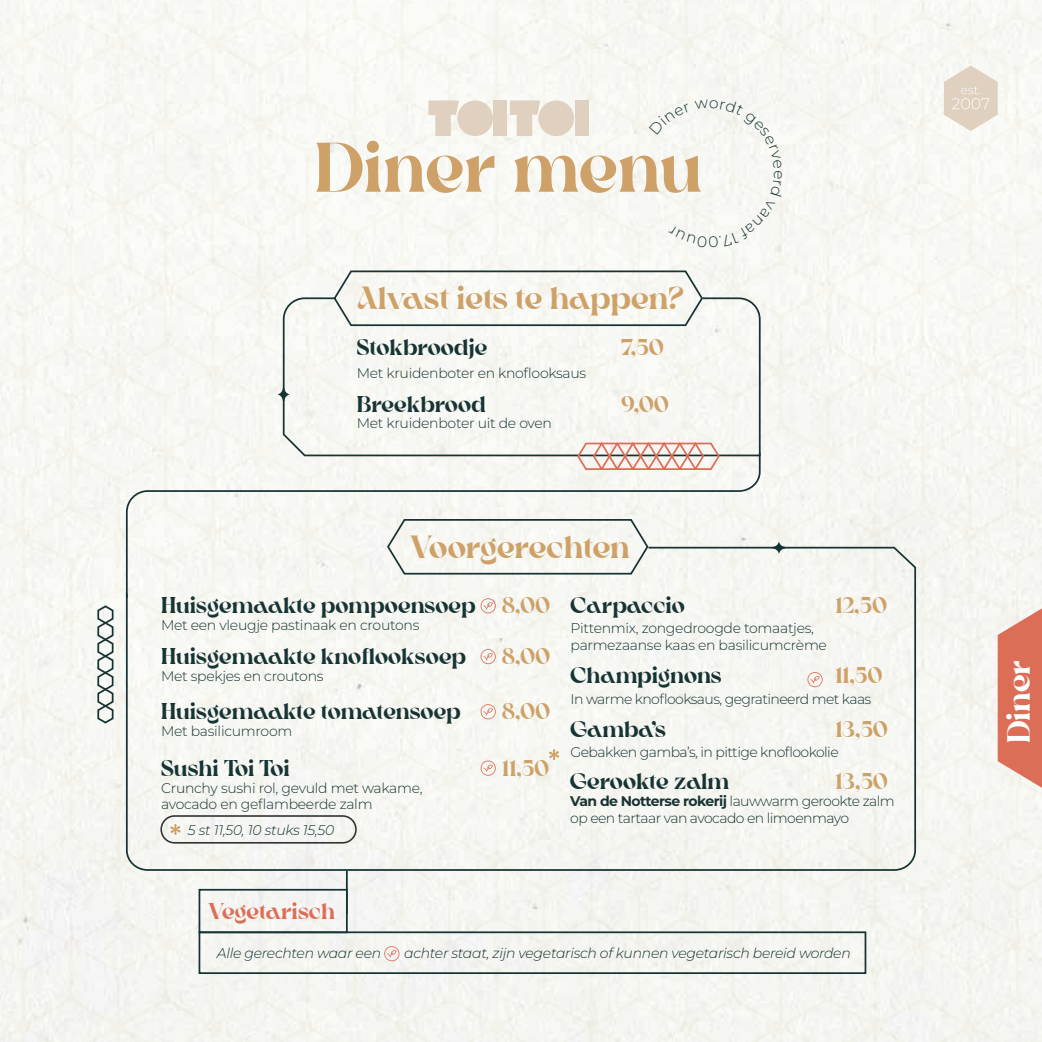
<style>
.page{position:relative;width:1042px;height:1042px;background:#f7f7f2}
.page>*{position:absolute;margin:0;border:0;box-sizing:border-box;transform-origin:0 0}
.t1{font:700 70px "Crake";color:#cea169}
.t2{font:700 32.02px "Crake";color:#cea168}
.t3{font:700 32.02px "Crake";color:#fff}
.t4{font:700 22.75px "Crake";color:#173434}
.t5{font:700 22.75px "Crake";letter-spacing:.01em;color:#cea169}
.t6{font:700 22.75px "Crake";color:#dc6e58}
.t7{font:300 14px/16.8px "Montserrat";letter-spacing:-.02em;color:#173333}
.t8{font:300 14px/16.8px "Montserrat";letter-spacing:-.04em;color:#173333}
.t9{font:italic 300 14px "Montserrat";letter-spacing:-.02em;color:#173333}
.s1{font-weight:700}
</style>
<div class="page">
<div style="left:457px;top:100px;width:36px;height:36px;background:#dfd0bf;border-radius:50%"></div>
<div style="left:538px;top:100px;width:36px;height:36px;background:#dfd0bf;border-radius:50%"></div>
<div style="left:575px;top:100px;width:14px;height:36px;background:#dfd0bf"></div>
<div style="left:494px;top:100px;width:13px;height:36px;background:#dfd0bf"></div>
<svg style="left:428px;top:100px;width:31px;height:36px"></svg>
<svg style="left:510px;top:100px;width:30px;height:36px"></svg>
<svg style="left:944px;top:66px;width:53px;height:65px"></svg>
<div style="left:125px;top:546px;width:792px;height:326px;background:#f6f7f2"></div>
<svg style="left:772px;top:541px;width:13px;height:13px"></svg>
<div style="left:282px;top:296px;width:479px;height:155px;background:#f7f8f3"></div>
<div style="left:125px;top:451px;width:636px;height:149px;background:#f7f8f3"></div>
<svg style="left:277px;top:388px;width:13px;height:13px"></svg>
<svg style="left:576px;top:442px;width:145px;height:29px"></svg>
<svg style="left:332px;top:270px;width:372px;height:58px"></svg>
<svg style="left:386px;top:518px;width:263px;height:58px"></svg>
<svg style="left:480px;top:598px;width:16px;height:15px"></svg>
<svg style="left:480px;top:649px;width:16px;height:15px"></svg>
<svg style="left:480px;top:704px;width:16px;height:15px"></svg>
<svg style="left:480px;top:760px;width:16px;height:16px"></svg>
<svg style="left:97px;top:604px;width:18px;height:120px"></svg>
<hr style="left:346px;top:871px;width:2px;height:42px;background:#173434">
<div style="left:199px;top:931px;width:667px;height:43px;border:2px solid #173434"></div>
<div style="left:199px;top:889px;width:149px;height:44px;border:2px solid #173434"></div>
<svg style="left:384px;top:946px;width:15px;height:15px"></svg>
<svg style="left:997px;top:608px;width:45px;height:180px"></svg>
<svg style="left:807px;top:672px;width:16px;height:15px"></svg>
<div style="left:649px;top:99px;width:134px;height:149px;background:#f7f8f3"></div>
<h1 class="t1" style="left:314px;top:126px;width:390px">Diner menu</h1>
<h2 class="t2" style="left:357px;top:279px;width:329px">Alvast iets te happen?</h2>
<h3 class="t4" style="left:357px;top:333px;width:132px">Stokbroodje</h3>
<h3 class="t4" style="left:357px;top:390px;width:131px">Breekbrood</h3>
<p class="t7" style="left:357px;top:364px;width:231px">Met kruidenboter en knoflooksaus</p>
<p class="t7" style="left:357px;top:415px;width:197px">Met kruidenboter uit de oven</p>
<h3 class="t5" style="left:621px;top:333px;width:44px">7,50</h3>
<h3 class="t5" style="left:621px;top:390px;width:49px">9,00</h3>
<h2 class="t2" style="left:410px;top:527px;width:221px">Voorgerechten</h2>
<h3 class="t4" style="left:161px;top:592px;width:316px">Huisgemaakte pompoensoep</h3>
<p class="t7" style="left:161px;top:616px;width:260px">Met een vleugje pastinaak en croutons</p>
<h3 class="t4" style="left:161px;top:643px;width:306px">Huisgemaakte knoflooksoep</h3>
<h3 class="t4" style="left:161px;top:698px;width:301px">Huisgemaakte tomatensoep</h3>
<h3 class="t4" style="left:161px;top:754px;width:130px">Sushi Toi Toi</h3>
<p class="t7" style="left:161px;top:667px;width:164px">Met spekjes en croutons</p>
<p class="t7" style="left:161px;top:722px;width:133px">Met basilicumroom</p>
<p class="t7" style="left:161px;top:779px;width:263px">Crunchy sushi rol, gevuld met wakame, avocado en geflambeerde zalm</p>
<p class="t9" style="left:188px;top:820px;width:148px">5 st 11,50, 10 stuks 15,50</p>
<h3 class="t5" style="left:502px;top:592px;width:50px">8,00</h3>
<h3 class="t5" style="left:502px;top:643px;width:50px">8,00</h3>
<h3 class="t5" style="left:502px;top:698px;width:50px">8,00</h3>
<h3 class="t5" style="left:502px;top:754px;width:49px">11,50</h3>
<h3 class="t4" style="left:570px;top:592px;width:116px">Carpaccio</h3>
<p class="t7" style="left:570px;top:619px;width:258px">Pittenmix, zongedroogde tomaatjes, parmezaanse kaas en basilicumcrème</p>
<h3 class="t5" style="left:835px;top:592px;width:53px">12,50</h3>
<h3 class="t4" style="left:570px;top:662px;width:153px">Champignons</h3>
<h3 class="t4" style="left:570px;top:716px;width:97px">Gamba’s</h3>
<h3 class="t5" style="left:835px;top:662px;width:49px">11,50</h3>
<h3 class="t5" style="left:835px;top:716px;width:54px">13,50</h3>
<h3 class="t5" style="left:835px;top:768px;width:54px">13,50</h3>
<p class="t8" style="left:570px;top:690px;width:302px">In warme knoflooksaus, gegratineerd met kaas</p>
<p class="t8" style="left:570px;top:743px;width:270px">Gebakken gamba’s, in pittige knoflookolie</p>
<h3 class="t4" style="left:570px;top:768px;width:160px">Gerookte zalm</h3>
<p class="t8" style="left:570px;top:792px;width:326px"><span class="s1">Van de Notterse rokerij</span> lauwwarm gerookte zalm op een tartaar van avocado en limoenmayo</p>
<h3 class="t6" style="left:208px;top:898px;width:128px">Vegetarisch</h3>
<p class="t9" style="left:217px;top:944px;width:166px">Alle gerechten waar een</p>
<p class="t9" style="left:404px;top:944px;width:448px">achter staat, zijn vegetarisch of kunnen vegetarisch bereid worden</p>
<h2 class="t3" style="left:999px;top:743px;width:85px;rotate:-90deg">Diner</h2>
</div>
